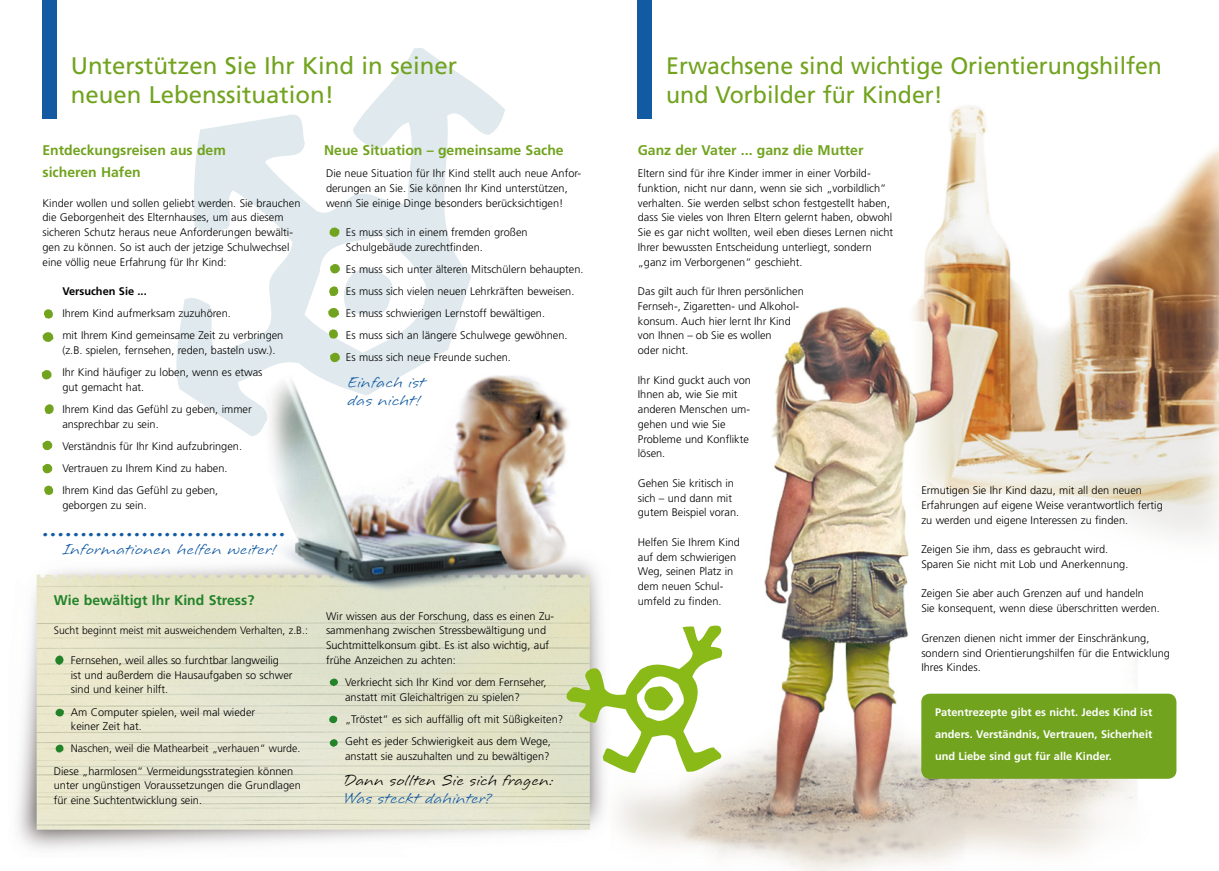
<style>
.page{position:relative;width:1219px;height:871px;background:#fff}
.page>*{position:absolute;margin:0;border:0;box-sizing:border-box;transform-origin:0 0}
.t1{font:24px/29.5px "Frutiger";color:#71a31e}
.t2{font:23.8px/29.5px "Frutiger";color:#71a31e}
.t3{font:20px/18px "Longhand";color:#125ba3}
.t4{font:20px "Longhand";color:#000}
.t5{font:18px "Schmutz ICG Cleaned";color:#125ba3}
.t6{font:700 14px/22.1px "Frutiger";color:#71a31e}
.t7{font:700 14px "Frutiger";color:#228329}
.t8{font:300 11px/14.7px "Frutiger";color:#000}
.t9{font:700 11px/22.1px "Frutiger";color:#fff;text-align:justify}
.t10{font:700 11px "Frutiger";color:#000}
.t11{font:300 10.8px "Frutiger";color:#000}
.t12{font:300 10.7px "Frutiger";color:#000}
</style>
<div class="page">
<img style="left:617px;top:0;width:602px;height:870px">
<img style="left:17px;top:372px;width:587px;height:477px">
<svg style="left:566px;top:625px;width:160px;height:148px"></svg>
<svg style="left:172px;top:48px;width:333px;height:388px"></svg>
<div style="left:43px;top:0;width:14px;height:118px;background:#125ba3"></div>
<div style="left:638px;top:0;width:14px;height:118px;background:#125ba3"></div>
<svg style="left:55px;top:655px;width:9px;height:9px"></svg>
<svg style="left:55px;top:708px;width:9px;height:8px"></svg>
<svg style="left:56px;top:744px;width:7px;height:8px"></svg>
<svg style="left:330px;top:678px;width:8px;height:8px"></svg>
<svg style="left:329px;top:715px;width:8px;height:8px"></svg>
<svg style="left:330px;top:738px;width:8px;height:8px"></svg>
<svg style="left:329px;top:227px;width:10px;height:10px"></svg>
<svg style="left:330px;top:264px;width:10px;height:9px"></svg>
<svg style="left:329px;top:286px;width:9px;height:10px"></svg>
<svg style="left:328px;top:308px;width:11px;height:9px"></svg>
<svg style="left:329px;top:329px;width:9px;height:9px"></svg>
<svg style="left:330px;top:352px;width:10px;height:10px"></svg>
<svg style="left:44px;top:309px;width:9px;height:9px"></svg>
<svg style="left:43px;top:332px;width:10px;height:10px"></svg>
<svg style="left:42px;top:370px;width:10px;height:9px"></svg>
<svg style="left:45px;top:404px;width:9px;height:10px"></svg>
<svg style="left:43px;top:440px;width:9px;height:10px"></svg>
<svg style="left:43px;top:463px;width:9px;height:10px"></svg>
<svg style="left:44px;top:485px;width:9px;height:10px"></svg>
<div style="left:921px;top:693px;width:255px;height:85px;background:#71a31e;border-radius:9px"></div>
<h1 class="t1" style="left:71px;top:51px;width:388px">Unterstützen Sie Ihr Kind in seiner neuen Lebenssituation!</h1>
<h2 class="t2" style="left:666px;top:51px;width:497px">Erwachsene sind wichtige Orientierungshilfen und Vorbilder für Kinder!</h2>
<p class="t6" style="left:43px;top:139px;width:185px">Entdeckungsreisen aus dem sicheren Hafen</p>
<p class="t6" style="left:324px;top:139px;width:241px">Neue Situation – gemeinsame Sache</p>
<p class="t6" style="left:638px;top:139px;width:227px">Ganz der Vater ... ganz die Mutter</p>
<p class="t8" style="left:326px;top:166px;width:257px">Die neue Situation für Ihr Kind stellt auch neue Anfor&shy;derungen an Sie. Sie können Ihr Kind unterstützen, wenn Sie einige Dinge besonders berücksichtigen!</p>
<p class="t8" style="left:638px;top:166px;width:257px">Eltern sind für ihre Kinder immer in einer Vorbild&shy;funktion, nicht nur dann, wenn sie sich „vorbildlich“ verhalten. Sie werden selbst schon festgestellt haben, dass Sie vieles von Ihren Eltern gelernt haben, obwohl Sie es gar nicht wollten, weil eben dieses Lernen nicht Ihrer bewussten Entscheidung unterliegt, sondern „ganz im Verborgenen“ geschieht.</p>
<p class="t8" style="left:638px;top:284px;width:168px">Das gilt auch für Ihren persönlichen<br>Fernseh-, Zigaretten- und Alkohol&shy;konsum. Auch hier lernt Ihr Kind von Ihnen – ob Sie es wollen<br>oder nicht.</p>
<p class="t8" style="left:638px;top:372px;width:115px">Ihr Kind guckt auch von<br>Ihnen ab, wie Sie mit anderen Menschen um&shy;gehen und wie Sie<br>Probleme und Konflikte lösen.</p>
<p class="t8" style="left:638px;top:475px;width:103px">Gehen Sie kritisch in sich – und dann mit gutem Beispiel voran.</p>
<p class="t8" style="left:638px;top:534px;width:104px">Helfen Sie Ihrem Kind auf dem schwierigen<br>Weg, seinen Platz in dem neuen Schul&shy;umfeld zu finden.</p>
<p class="t8" style="left:43px;top:195px;width:259px">Kinder wollen und sollen geliebt werden. Sie brauchen die Geborgenheit des Elternhauses, um aus diesem sicheren Schutz heraus neue Anforderungen bewälti&shy;gen zu können. So ist auch der jetzige Schulwechsel eine völlig neue Erfahrung für Ihr Kind:</p>
<p class="t10" style="left:62px;top:285px;width:86px">Versuchen Sie ...</p>
<p class="t8" style="left:346px;top:225px;width:183px">Es muss sich in einem fremden großen<br>Schulgebäude zurechtfinden.</p>
<p class="t8" style="left:346px;top:258px;width:239px;line-height:22.1px">Es muss sich unter älteren Mitschülern behaupten.<br>Es muss sich vielen neuen Lehrkräften beweisen.<br>Es muss schwierigen Lernstoff bewältigen.<br>Es muss sich an längere Schulwege gewöhnen.<br>Es muss sich neue Freunde suchen.</p>
<h3 class="t3" style="left:347px;top:373px;width:79px">Einfach ist das nicht!</h3>
<p class="t8" style="left:62px;top:302px;width:223px;line-height:22.1px">Ihrem Kind aufmerksam zuzuhören.<br>mit Ihrem Kind gemeinsame Zeit zu verbringen</p>
<p class="t8" style="left:62px;top:339px;width:215px;line-height:22.1px">(z.B. spielen, fernsehen, reden, basteln usw.).<br>Ihr Kind häufiger zu loben, wenn es etwas</p>
<p class="t8" style="left:62px;top:376px;width:191px;line-height:22.1px">gut gemacht hat.<br>Ihrem Kind das Gefühl zu geben, immer</p>
<p class="t8" style="left:62px;top:413px;width:181px;line-height:22.1px">ansprechbar zu sein.<br>Verständnis für Ihr Kind aufzubringen.<br>Vertrauen zu Ihrem Kind zu haben.<br>Ihrem Kind das Gefühl zu geben,</p>
<p class="t8" style="left:62px;top:498px;width:86px">geborgen zu sein.</p>
<p class="t8" style="left:921px;top:483px;width:243px">Ermutigen Sie Ihr Kind dazu, mit all den neuen<br>Erfahrungen auf eigene Weise verantwortlich fertig zu werden und eigene Interessen zu finden.</p>
<p class="t8" style="left:921px;top:542px;width:209px">Zeigen Sie ihm, dass es gebraucht wird.<br>Sparen Sie nicht mit Lob und Anerkennung.</p>
<p class="t8" style="left:921px;top:586px;width:240px">Zeigen Sie aber auch Grenzen auf und handeln<br>Sie konsequent, wenn diese überschritten werden.</p>
<p class="t8" style="left:921px;top:630px;width:250px">Grenzen dienen nicht immer der Einschränkung, sondern sind Orientierungshilfen für die Entwicklung<br>Ihres Kindes.</p>
<h3 class="t5" style="left:43px;top:519px;width:244px">................................</h3>
<h3 class="t3" style="left:62px;top:540px;width:215px">Informationen helfen weiter!</h3>
<p class="t7" style="left:54px;top:591px;width:202px">Wie bewältigt Ihr Kind Stress?</p>
<p class="t8" style="left:326px;top:608px;width:230px">Wir wissen aus der Forschung, dass es einen Zu&shy;sammenhang zwischen Stressbewältigung und Suchtmittelkonsum gibt. Es ist also wichtig, auf frühe Anzeichen zu achten:</p>
<p class="t12" style="left:54px;top:624px;width:256px">Sucht beginnt meist mit ausweichendem Verhalten, z.B.:</p>
<p class="t8" style="left:71px;top:652px;width:223px">Fernsehen, weil alles so furchtbar langweilig<br>ist und außerdem die Hausaufgaben so schwer sind und keiner hilft.</p>
<p class="t8" style="left:71px;top:704px;width:186px">Am Computer spielen, weil mal wieder keiner Zeit hat.</p>
<p class="t11" style="left:71px;top:742px;width:231px">Naschen, weil die Mathearbeit „verhauen“ wurde.</p>
<p class="t8" style="left:345px;top:674px;width:203px">Verkriecht sich Ihr Kind vor dem Fernseher, anstatt mit Gleichaltrigen zu spielen?</p>
<p class="t8" style="left:345px;top:711px;width:220px">„Tröstet“ es sich auffällig oft mit Süßigkeiten?</p>
<p class="t9" style="left:935px;top:700px;width:219px">Patentrezepte gibt es nicht. Jedes Kind ist anders. Verständnis, Vertrauen, Sicherheit und Liebe sind gut für alle Kinder.</p>
<p class="t8" style="left:345px;top:733px;width:207px">Geht es jeder Schwierigkeit aus dem Wege, anstatt sie auszuhalten und zu bewältigen?</p>
<p class="t8" style="left:54px;top:763px;width:248px">Diese „harmlosen“ Vermeidungsstrategien können unter ungünstigen Voraussetzungen die Grundlagen für eine Suchtentwicklung sein.</p>
<h3 class="t4" style="left:343px;top:770px;width:212px">Dann sollten Sie sich fragen:</h3>
<h3 class="t3" style="left:343px;top:790px;width:149px">Was steckt dahinter?</h3>
</div>
